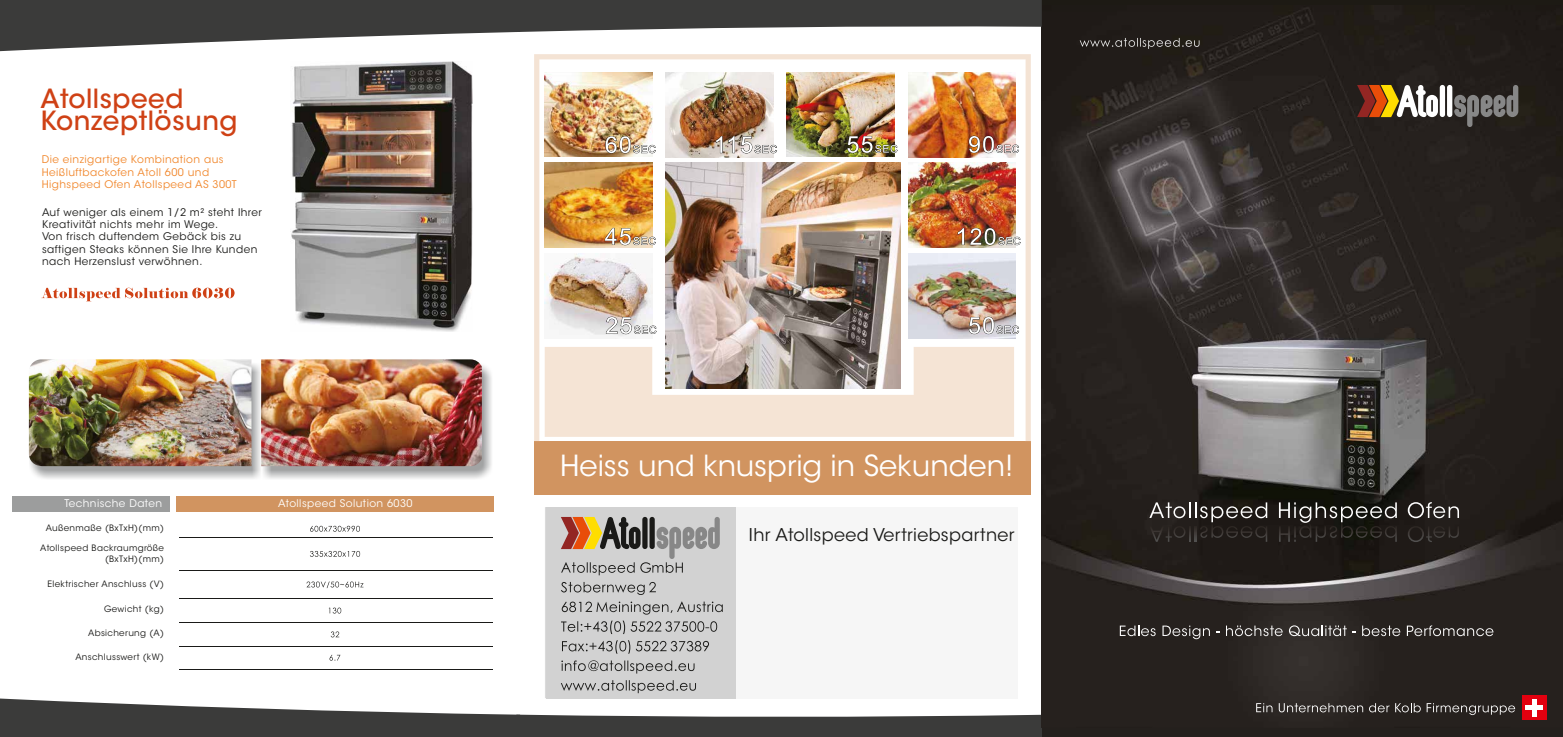
<style>
.page{position:relative;width:1563px;height:737px;background:#fff}
.page>*{position:absolute;margin:0;border:0;box-sizing:border-box;transform-origin:0 0}
.t1{font:28.88px "ITC Avant Garde Std";color:#fff}
.t2{font:500 26.25px/22.4px "ITC Avant Garde Std";letter-spacing:.02em;color:#cf4115}
.t3{font:17.5px "ITC Avant Garde Std";letter-spacing:.02em;color:#1a1a18}
.t4{font:10.5px/12.2px "ITC Avant Garde Std";letter-spacing:.04em;color:#1a1a18}
.t5{font:10.5px/12.2px "ITC Avant Garde Std";letter-spacing:.04em;color:#f1872c}
.t6{font:10.5px "ITC Avant Garde Std";letter-spacing:.04em;color:#fff}
.t7{font:8.75px/10.1px "ITC Avant Garde Std";letter-spacing:.04em;color:#1a1a18;text-align:right}
</style>
<div class="page">
<div style="left:534px;top:441px;width:497px;height:53px;background:#d19460"></div>
<svg style="left:534px;top:54px;width:497px;height:293px"></svg>
<img style="left:545px;top:72px;width:107px;height:85px">
<img style="left:545px;top:163px;width:107px;height:84px">
<svg style="left:605px;top:228px;width:51px;height:17px"></svg>
<svg style="left:605px;top:136px;width:51px;height:17px"></svg>
<img style="left:545px;top:254px;width:107px;height:84px">
<svg style="left:606px;top:317px;width:50px;height:17px"></svg>
<img style="left:665px;top:72px;width:108px;height:86px">
<svg style="left:716px;top:136px;width:61px;height:17px"></svg>
<img style="left:908px;top:254px;width:107px;height:84px">
<svg style="left:969px;top:317px;width:50px;height:17px"></svg>
<img style="left:908px;top:72px;width:107px;height:86px">
<img style="left:786px;top:72px;width:108px;height:85px">
<svg style="left:847px;top:136px;width:50px;height:17px"></svg>
<svg style="left:968px;top:136px;width:51px;height:17px"></svg>
<img style="left:908px;top:163px;width:107px;height:84px">
<svg style="left:957px;top:228px;width:63px;height:17px"></svg>
<img style="left:666px;top:163px;width:234px;height:184px">
<svg style="left:534px;top:347px;width:497px;height:95px;background:#e4d7cb"></svg>
<img style="left:291px;top:62px;width:182px;height:269px">
<div style="left:176px;top:496px;width:317px;height:16px;background:#d19460"></div>
<div style="left:13px;top:496px;width:157px;height:16px;background:#9c9d9d"></div>
<svg style="left:41px;top:288px;width:194px;height:13px"></svg>
<img style="left:30px;top:363px;width:462px;height:116px">
<img style="left:29px;top:359px;width:222px;height:107px">
<img style="left:261px;top:359px;width:221px;height:107px">
<svg style="left:0;top:507px;width:1042px;height:230px"></svg>
<div style="left:1041px;top:0;width:522px;height:12px;background:#1d1a14"></div>
<div style="left:1042px;top:727px;width:521px;height:10px;background:#24201d"></div>
<img style="left:1042px;top:7px;width:521px;height:720px">
<svg style="left:1454px;top:85px;width:64px;height:42px;background:#4e4b49"></svg>
<div style="left:1439px;top:85px;width:6px;height:32px;background:#fff;border-radius:3px"></div>
<div style="left:1447px;top:85px;width:5px;height:32px;background:#fff;border-radius:3px"></div>
<svg style="left:1357px;top:85px;width:81px;height:32px"></svg>
<svg style="left:1079px;top:38px;width:120px;height:11px"></svg>
<svg style="left:1407px;top:526px;width:52px;height:16px"></svg>
<svg style="left:1149px;top:502px;width:118px;height:40px;background:#393532"></svg>
<svg style="left:1279px;top:502px;width:117px;height:40px;background:#32302c"></svg>
<svg style="left:1407px;top:502px;width:52px;height:16px"></svg>
<svg style="left:1120px;top:625px;width:35px;height:11px"></svg>
<svg style="left:1162px;top:625px;width:48px;height:14px"></svg>
<svg style="left:1226px;top:625px;width:56px;height:11px"></svg>
<svg style="left:1289px;top:625px;width:67px;height:11px"></svg>
<svg style="left:1362px;top:625px;width:38px;height:11px"></svg>
<svg style="left:1406px;top:625px;width:87px;height:11px"></svg>
<svg style="left:1256px;top:703px;width:16px;height:9px"></svg>
<svg style="left:1278px;top:703px;width:85px;height:9px"></svg>
<svg style="left:1369px;top:703px;width:20px;height:9px"></svg>
<svg style="left:1395px;top:703px;width:25px;height:9px"></svg>
<svg style="left:1426px;top:703px;width:89px;height:12px"></svg>
<div style="left:1522px;top:695px;width:24px;height:25px;background:#e3000f"></div>
<div style="left:1531px;top:699px;width:5px;height:17px;background:#fff"></div>
<div style="left:1525px;top:705px;width:17px;height:5px;background:#fff"></div>
<svg style="left:0;top:0;width:1042px;height:51px"></svg>
<h2 class="t2" style="left:40px;top:87px;width:199px">Atollspeed<br>Konzeptlösung</h2>
<p class="t5" style="left:42px;top:154px;width:196px">Die einzigartige Kombination aus<br>Heißluftbackofen Atoll 600 und<br>Highspeed Ofen Atollspeed AS 300T</p>
<p class="t4" style="left:42px;top:206px;width:221px">Auf weniger als einem 1/2 m² steht Ihrer Kreativität nichts mehr im Wege.<br>Von frisch duftendem Gebäck bis zu saftigen Steaks können Sie Ihre Kunden nach Herzenslust verwöhnen.</p>
<p class="t6" style="left:64px;top:497px;width:99px">Technische Daten</p>
<p class="t6" style="left:278px;top:497px;width:136px">Atollspeed Solution 6030</p>
<p class="t7" style="left:46px;top:523px;width:120px">Außenmaße (BxTxH)(mm)</p>
<p class="t7" style="left:40px;top:543px;width:125px">Atollspeed Backraumgröße (BxTxH)(mm)</p>
<p class="t7" style="left:47px;top:579px;width:118px">Elektrischer Anschluss (V)</p>
<p class="t7" style="left:104px;top:604px;width:61px">Gewicht (kg)</p>
<p class="t7" style="left:88px;top:628px;width:77px">Absicherung (A)</p>
<p class="t7" style="left:75px;top:651px;width:90px">Anschlusswert (kW)</p>
<h1 class="t1" style="left:560px;top:447px;width:455px">Heiss und knusprig in Sekunden!</h1>
<h3 class="t3" style="left:749px;top:524px;width:267px">Ihr Atollspeed Vertriebspartner</h3>
</div>
